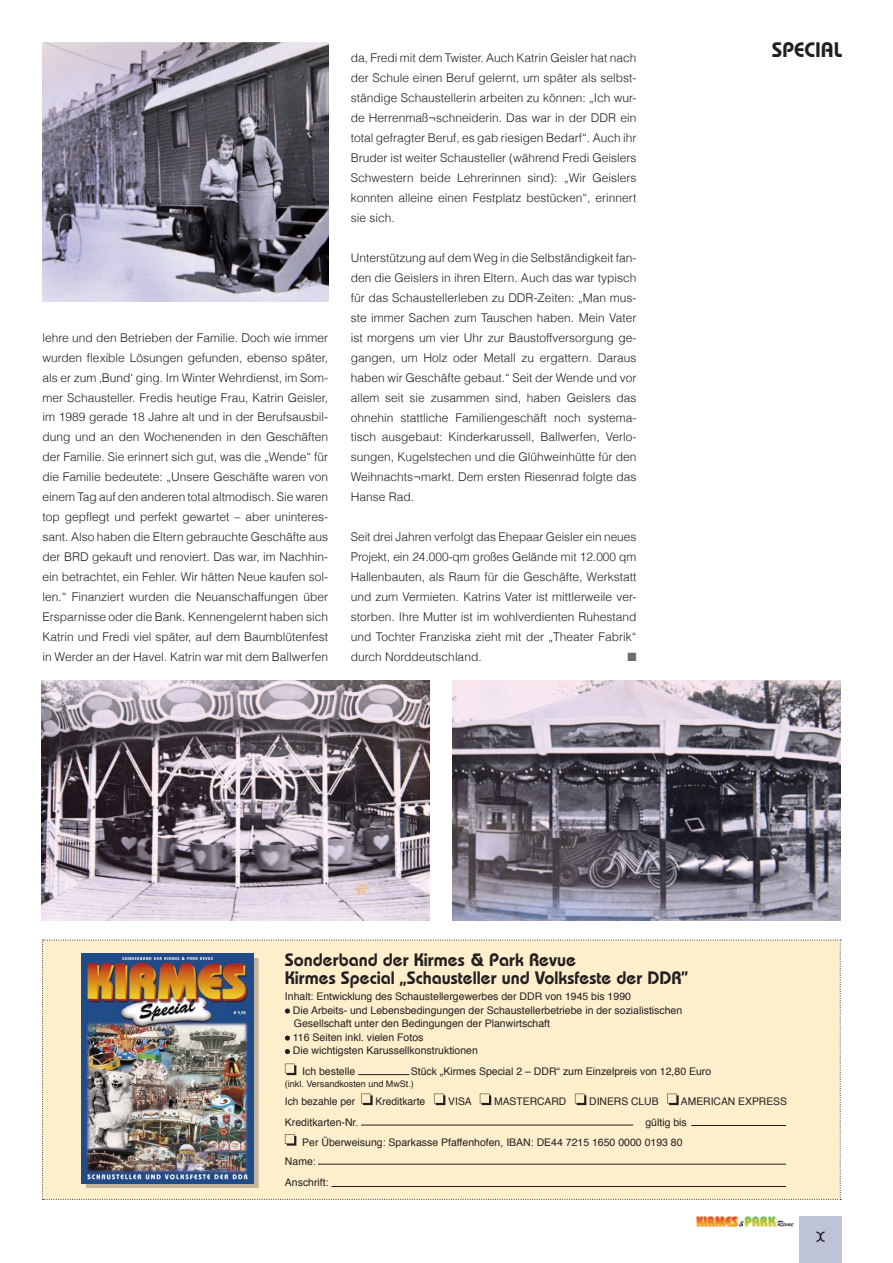
<style>
.page{position:relative;width:893px;height:1263px;background:#fff}
.page>*{position:absolute;margin:0;border:0;box-sizing:border-box;transform-origin:0 0}
.t1{font:600 21px "Bauhaus Std";color:#231f20}
.t2{font:600 18px/18px "Bauhaus Std";color:#231f20}
.t3{font:500 15px "Bauhaus Std";color:#231f20}
.t4{font:300 12px/20px "Helvetica";color:#231f20;text-align:justify}
.t5{font:12px "Zapf Dingbats ITC";color:#6c6d70}
.t6{font:10.5px/13.5px "Helvetica";color:#231f20}
.t7{font:9px "Helvetica";color:#231f20}
</style>
<div class="page">
<img style="left:696px;top:1216px;width:98px;height:11px">
<div style="left:799px;top:1216px;width:43px;height:47px;background:#bec3d8"></div>
<img style="left:43px;top:43px;width:285px;height:259px">
<img style="left:452px;top:681px;width:389px;height:239px">
<img style="left:41px;top:681px;width:388px;height:239px">
<div style="left:42px;top:940px;width:799px;height:260px;background:#feefcc"></div>
<div style="left:86px;top:958px;width:172px;height:230px;background:#231f20;opacity:.28"></div>
<img style="left:82px;top:954px;width:172px;height:229px">
<hr style="left:361px;top:1125px;width:272px;height:1px;background:#231f20">
<hr style="left:691px;top:1125px;width:95px;height:1px;background:#231f20">
<hr style="left:318px;top:1164px;width:468px;height:1px;background:#231f20">
<hr style="left:331px;top:1186px;width:455px;height:1px;background:#231f20">
<hr style="left:358px;top:1074px;width:51px;height:1px;background:#231f20">
<p class="t4" style="left:43px;top:327px;width:287px">lehre und den Betrieben der Familie. Doch wie immer wurden flexible Lösungen gefunden, ebenso später, als er zum ‚Bund‘ ging. Im Winter Wehrdienst, im Som&shy;mer Schausteller. Fredis heutige Frau, Katrin Geisler, im 1989 gerade 18 Jahre alt und in der Berufsausbil&shy;dung und an den Wochenenden in den Geschäften der Familie. Sie erinnert sich gut, was die „Wende“ für die Familie bedeutete: „Unsere Geschäfte waren von einem Tag auf den anderen total altmodisch. Sie waren top gepflegt und perfekt gewartet – aber uninteres&shy;sant. Also haben die Eltern gebrauchte Geschäfte aus der BRD gekauft und renoviert. Das war, im Nachhin&shy;ein betrachtet, ein Fehler. Wir hätten Neue kaufen sol&shy;len.“ Finanziert wurden die Neuanschaffungen über Ersparnisse oder die Bank. Kennengelernt haben sich Katrin und Fredi viel später, auf dem Baumblütenfest in Werder an der Havel. Katrin war mit dem Ballwerfen</p>
<p class="t4" style="left:351px;top:48px;width:287px">da, Fredi mit dem Twister. Auch Katrin Geisler hat nach der Schule einen Beruf gelernt, um später als selbst&shy;ständige Schaustellerin arbeiten zu können: „Ich wur&shy;de Herrenmaß¬schneiderin. Das war in der DDR ein total gefragter Beruf, es gab riesigen Bedarf“. Auch ihr Bruder ist weiter Schausteller (während Fredi Geislers Schwestern beide Lehrerinnen sind): „Wir Geislers konnten alleine einen Festplatz bestücken“, erinnert sie sich.</p>
<p class="t4" style="left:351px;top:247px;width:287px">Unterstützung auf dem Weg in die Selbständigkeit fan&shy;den die Geislers in ihren Eltern. Auch das war typisch für das Schaustellerleben zu DDR-Zeiten: „Man mus&shy;ste immer Sachen zum Tauschen haben. Mein Vater ist morgens um vier Uhr zur Baustoffversorgung ge&shy;gangen, um Holz oder Metall zu ergattern. Daraus haben wir Geschäfte gebaut.“ Seit der Wende und vor allem seit sie zusammen sind, haben Geislers das ohnehin stattliche Familiengeschäft noch systema&shy;tisch ausgebaut: Kinderkarussell, Ballwerfen, Verlo&shy;sungen, Kugelstechen und die Glühweinhütte für den Weihnachts¬markt. Dem ersten Riesenrad folgte das Hanse Rad.</p>
<p class="t4" style="left:351px;top:526px;width:287px">Seit drei Jahren verfolgt das Ehepaar Geisler ein neues Projekt, ein 24.000-qm großes Gelände mit 12.000 qm Hallenbauten, als Raum für die Geschäfte, Werkstatt und zum Vermieten. Katrins Vater ist mittlerweile ver&shy;storben. Ihre Mutter ist im wohlverdienten Ruhestand und Tochter Franziska zieht mit der „Theater Fabrik“ durch Norddeutschland.</p>
<p class="t5" style="left:627px;top:651px;width:11px">■</p>
<h1 class="t1" style="left:772px;top:37px;width:72px">SPECIAL</h1>
<h2 class="t2" style="left:285px;top:950px;width:405px">Sonderband der Kirmes &amp; Park Revue<br>Kirmes Special „Schausteller und Volksfeste der DDR”</h2>
<p class="t6" style="left:293px;top:990px;width:391px;text-indent:-8px">Inhalt: Entwicklung des Schaustellergewerbes der DDR von 1945 bis 1990<br>Die Arbeits- und Lebensbedingungen der Schaustellerbetriebe in der sozialistischen Gesellschaft unter den Bedingungen der Planwirtschaft<br>116 Seiten inkl. vielen Fotos<br>Die wichtigsten Karussellkonstruktionen</p>
<p class="t6" style="left:302px;top:1065px;width:55px">Ich bestelle</p>
<p class="t6" style="left:411px;top:1065px;width:302px">Stück „Kirmes Special 2 – DDR“ zum Einzelpreis von 12,80 Euro</p>
<p class="t7" style="left:285px;top:1077px;width:131px">(inkl. Versandkosten und MwSt.)</p>
<p class="t6" style="left:285px;top:1095px;width:72px">Ich bezahle per</p>
<p class="t6" style="left:375px;top:1095px;width:51px">Kreditkarte</p>
<p class="t6" style="left:448px;top:1095px;width:25px">VISA</p>
<p class="t6" style="left:494px;top:1095px;width:74px">MASTERCARD</p>
<p class="t6" style="left:589px;top:1095px;width:71px">DINERS CLUB</p>
<p class="t6" style="left:681px;top:1095px;width:107px">AMERICAN EXPRESS</p>
<p class="t6" style="left:285px;top:1116px;width:75px">Kreditkarten-Nr.</p>
<p class="t6" style="left:645px;top:1116px;width:43px">gültig bis</p>
<p class="t6" style="left:302px;top:1135px;width:382px">Per Überweisung: Sparkasse Pfaffenhofen, IBAN: DE44 7215 1650 0000 0193 80</p>
<p class="t6" style="left:285px;top:1155px;width:32px">Name:</p>
<p class="t6" style="left:285px;top:1176px;width:45px">Anschrift:</p>
<p class="t3" style="left:816px;top:1227px;width:10px">X</p>
</div>
